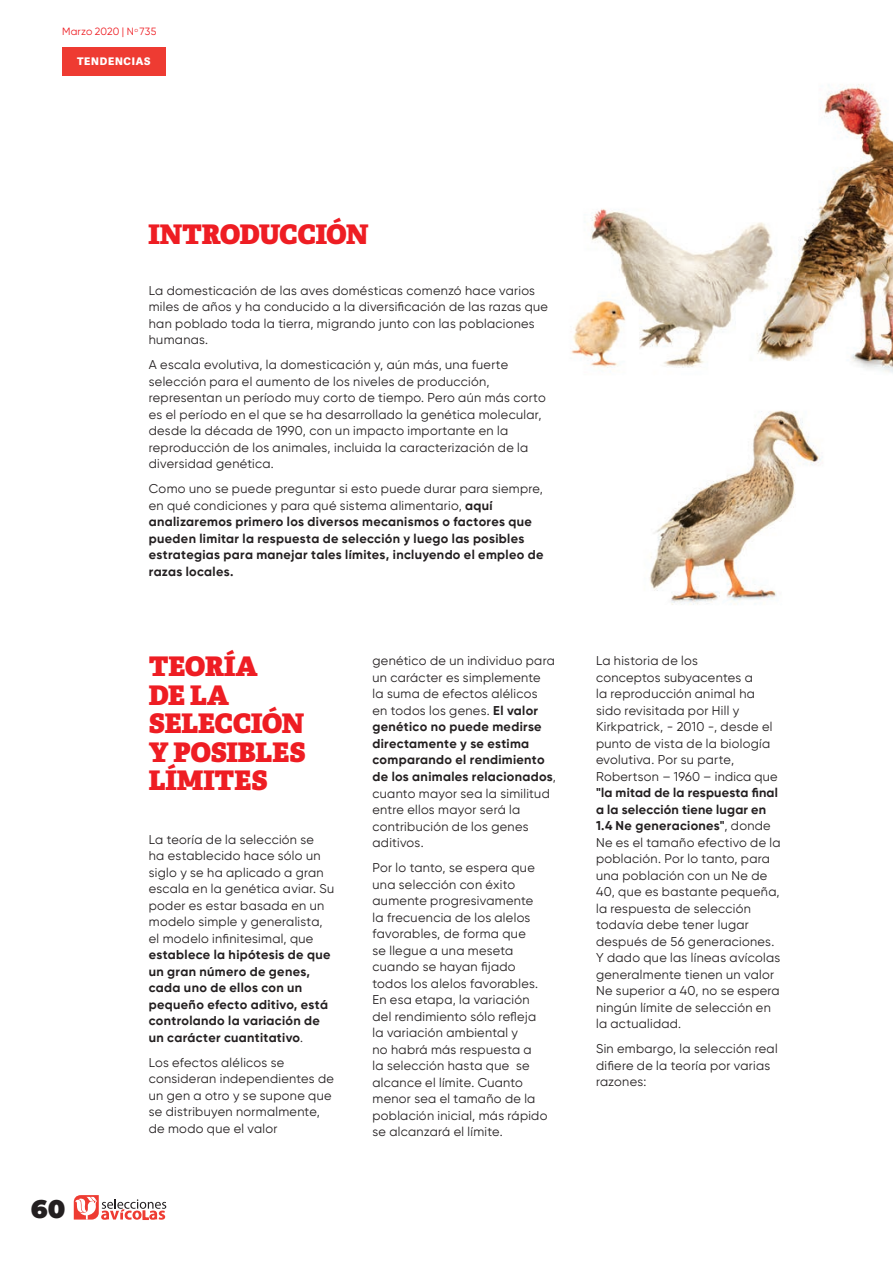
<style>
.page{position:relative;width:893px;height:1263px;background:#fff}
.page>*{position:absolute;margin:0;border:0;box-sizing:border-box;transform-origin:0 0}
.t1{font:27px/28.5px "Adelle PE Hv";letter-spacing:-.005em;color:#ee1d23}
.t2{font:900 25.5px "Montserrat";color:#231f20}
.t3{font:12.75px/16.5px "Gilroy";letter-spacing:.025em;color:#231f20}
.t4{font:700 12.75px/16.5px "Gilroy";letter-spacing:.025em;color:#231f20}
.t5{font:10.5px "Gilroy";letter-spacing:.015em;color:#ee1d23}
.t6{font:800 10.5px "Adelle Sans";letter-spacing:.07em;color:#fff}
.s1{font-weight:400}
.s2{font-weight:700}
</style>
<div class="page">
<img style="left:571px;top:84px;width:322px;height:289px">
<img style="left:649px;top:410px;width:172px;height:195px">
<div style="left:62px;top:47px;width:104px;height:28px;background:#ee3b32"></div>
<svg style="left:74px;top:1195px;width:92px;height:25px"></svg>
<p class="t5" style="left:62px;top:25px;width:96px">Marzo 2020 | N<sup>o</sup> 735</p>
<p class="t6" style="left:77px;top:54px;width:75px">TENDENCIAS</p>
<h2 class="t2" style="left:31px;top:1189px;width:36px">60</h2>
<h1 class="t1" style="left:148px;top:219px;width:222px">INTRODUCCIÓN</h1>
<p class="t3" style="left:149px;top:282px;width:401px">La domesticación de las aves domésticas comenzó hace varios miles de años y ha conducido a la diversificación de las razas que han poblado toda la tierra, migrando junto con las poblaciones humanas.</p>
<p class="t3" style="left:149px;top:356px;width:398px">A escala evolutiva, la domesticación y, aún más, una fuerte selección para el aumento de los niveles de producción, representan un período muy corto de tiempo. Pero aún más corto es el período en el que se ha desarrollado la genética molecular, desde la década de 1990, con un impacto importante en la reproducción de los animales, incluida la caracterización de la diversidad genética.</p>
<p class="t4" style="left:149px;top:480px;width:396px"><span class="s1">Como uno se puede preguntar si esto puede durar para siempre, en qué condiciones y para qué sistema alimentario,</span> aquí analizaremos primero los diversos mecanismos o factores que pueden limitar la respuesta de selección y luego las posibles estrategias para manejar tales límites, incluyendo el empleo de razas locales.</p>
<h1 class="t1" style="left:149px;top:651px;width:158px">TEORÍA<br>DE LA<br>SELECCIÓN<br>Y POSIBLES<br>LÍMITES</h1>
<p class="t3" style="left:149px;top:831px;width:187px">La teoría de la selección se<br>ha establecido hace sólo un siglo y se ha aplicado a gran escala en la genética aviar. Su poder es estar basada en un modelo simple y generalista, el modelo infinitesimal, que</p>
<p class="t4" style="left:149px;top:946px;width:183px">establece la hipótesis de que un gran número de genes, cada uno de ellos con un pequeño efecto aditivo, está controlando la variación de un carácter cuantitativo<span class="s1">.</span></p>
<p class="t3" style="left:149px;top:1054px;width:187px">Los efectos alélicos se consideran independientes de un gen a otro y se supone que se distribuyen normalmente, de modo que el valor</p>
<p class="t3" style="left:372px;top:653px;width:185px">genético de un individuo para un carácter es simplemente<br>la suma de efectos alélicos<br>en todos los genes. <span class="s2">El valor genético no puede medirse directamente y se estima comparando el rendimiento de los animales relacionados</span>, cuanto mayor sea la similitud entre ellos mayor será la contribución de los genes aditivos.</p>
<p class="t3" style="left:372px;top:859px;width:176px">Por lo tanto, se espera que una selección con éxito aumente progresivamente la frecuencia de los alelos favorables, de forma que<br>se llegue a una meseta cuando se hayan fijado todos los alelos favorables.<br>En esa etapa, la variación del rendimiento sólo refleja la variación ambiental y<br>no habrá más respuesta a<br>la selección hasta que se alcance el límite. Cuanto menor sea el tamaño de la población inicial, más rápido se alcanzará el límite.</p>
<p class="t3" style="left:596px;top:653px;width:183px">La historia de los<br>conceptos subyacentes a<br>la reproducción animal ha sido revisitada por Hill y<br>Kirkpatrick, - 2010 -, desde el punto de vista de la biología evolutiva. Por su parte,<br>Robertson – 1960 – indica que</p>
<p class="t3" style="left:596px;top:785px;width:186px"><span class="s2">"la mitad de la respuesta final a la selección tiene lugar en<br>1.4 Ne generaciones"</span>, donde<br>Ne es el tamaño efectivo de la población. Por lo tanto, para una población con un Ne de<br>40, que es bastante pequeña, la respuesta de selección todavía debe tener lugar después de 56 generaciones.<br>Y dado que las líneas avícolas generalmente tienen un valor<br>Ne superior a 40, no se espera ningún límite de selección en la actualidad.</p>
<p class="t3" style="left:596px;top:1041px;width:183px">Sin embargo, la selección real difiere de la teoría por varias razones:</p>
</div>
